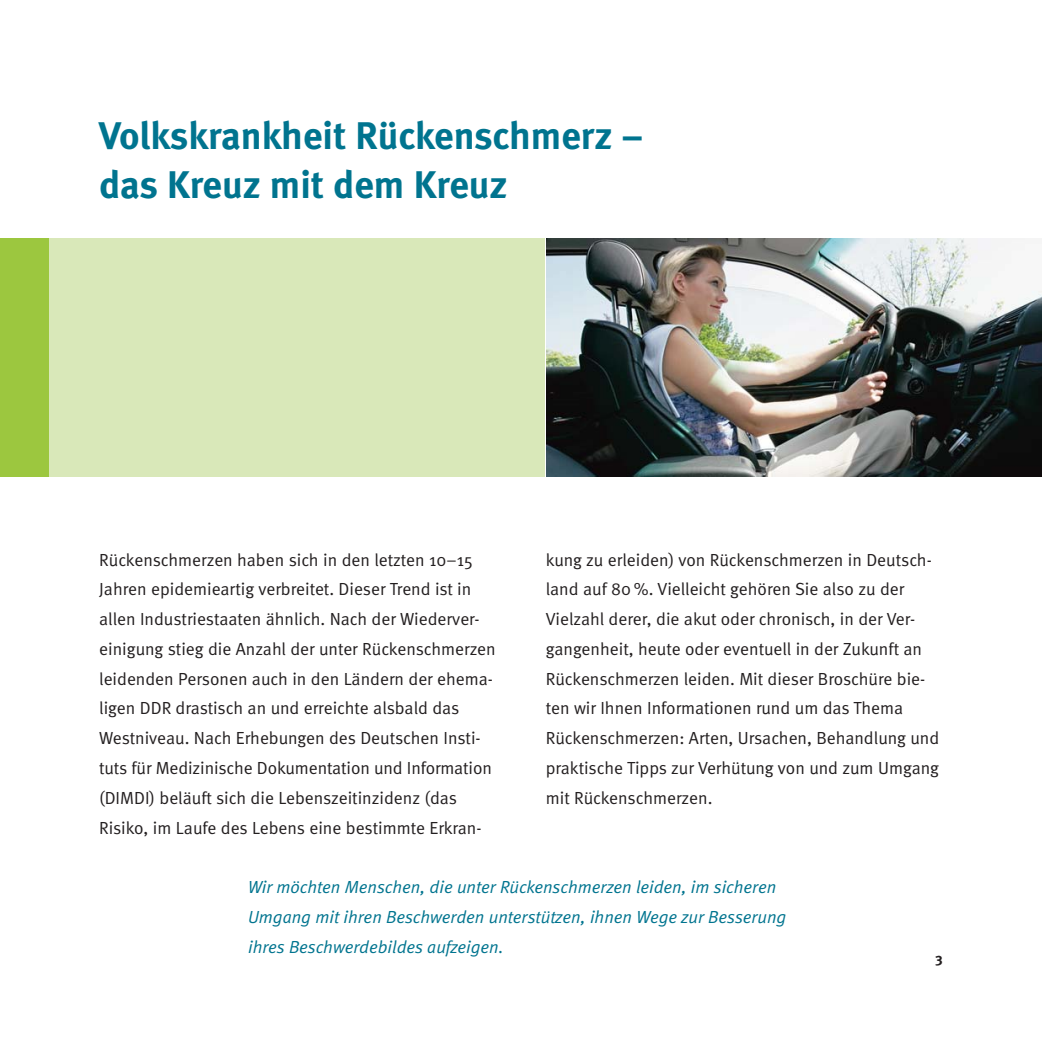
<style>
.page{position:relative;width:1042px;height:1042px;background:#fff}
.page>*{position:absolute;margin:0;border:0;box-sizing:border-box;transform-origin:0 0}
.t1{font:700 38.5px/49.5px "Meta";color:#00748f}
.t2{font:17.5px/29.8px "Meta Normal";color:#231f20}
.t3{font:italic 17.5px/29.8px "Meta Normal";color:#00748f}
.t4{font:700 14px "Meta";color:#231f20}
</style>
<div class="page">
<div style="left:0;top:238px;width:50px;height:238px;background:#9cc73f"></div>
<div style="left:50px;top:238px;width:496px;height:238px;background:#d9e8b9"></div>
<img style="left:547px;top:238px;width:495px;height:238px">
<h1 class="t1" style="left:99px;top:114px;width:545px">Volkskrankheit Rückenschmerz – das Kreuz mit dem Kreuz</h1>
<p class="t2" style="left:99px;top:546px;width:398px">Rückenschmerzen haben sich in den letzten 10–15<br>Jahren epidemieartig verbreitet. Dieser Trend ist in allen Industriestaaten ähnlich. Nach der Wiederver&shy;einigung stieg die Anzahl der unter Rückenschmerzen leidenden Personen auch in den Ländern der ehema&shy;ligen DDR drastisch an und erreichte alsbald das Westniveau. Nach Erhebungen des Deutschen Insti&shy;tuts für Medizinische Dokumentation und Information (DIMDI) beläuft sich die Lebenszeitinzidenz (das Risiko, im Laufe des Lebens eine bestimmte Erkran-</p>
<p class="t2" style="left:546px;top:546px;width:395px">kung zu erleiden) von Rückenschmerzen in Deutsch&shy;land auf 80 %. Vielleicht gehören Sie also zu der Vielzahl derer, die akut oder chronisch, in der Ver&shy;gangenheit, heute oder eventuell in der Zukunft an Rückenschmerzen leiden. Mit dieser Broschüre bie&shy;ten wir Ihnen Informationen rund um das Thema Rückenschmerzen: Arten, Ursachen, Behandlung und praktische Tipps zur Verhütung von und zum Umgang mit Rückenschmerzen.</p>
<p class="t3" style="left:248px;top:873px;width:540px">Wir möchten Menschen, die unter Rückenschmerzen leiden, im sicheren<br>Umgang mit ihren Beschwerden unterstützen, ihnen Wege zur Besserung ihres Beschwerdebildes aufzeigen.</p>
<p class="t4" style="left:935px;top:952px;width:9px">3</p>
</div>
